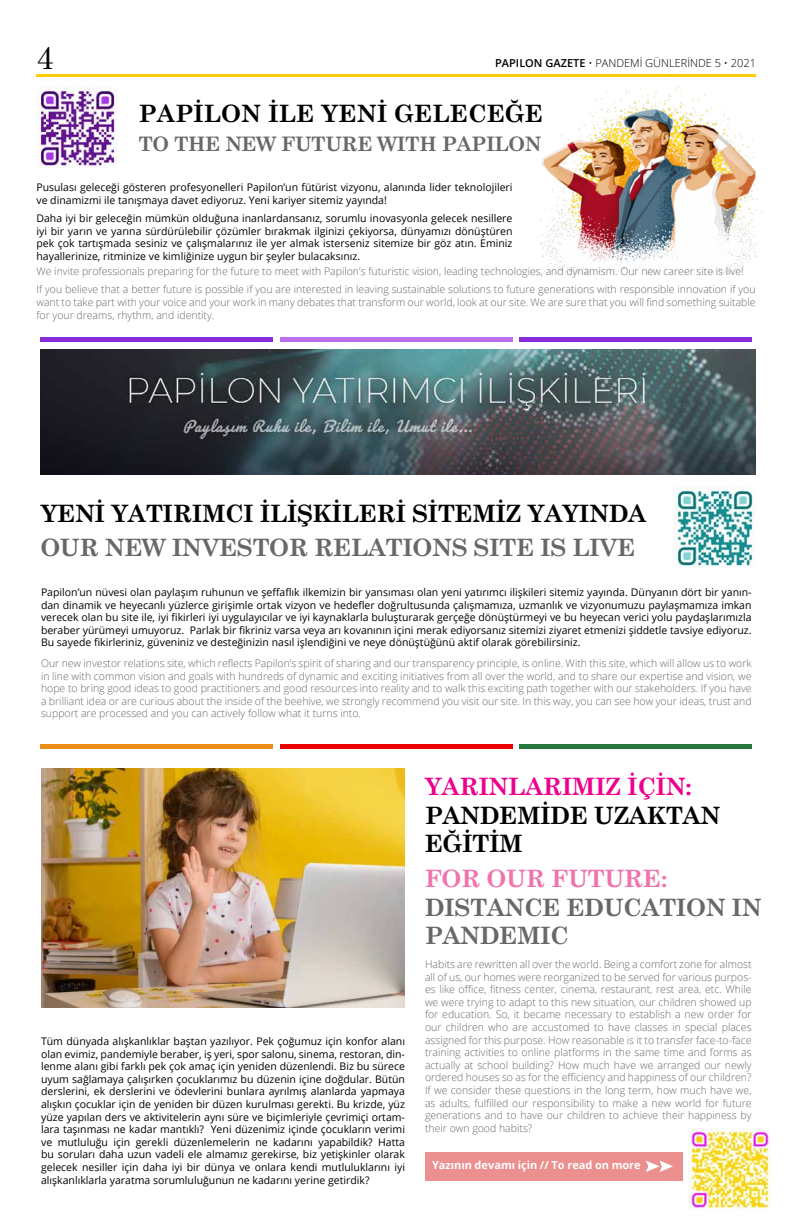
<style>
.page{position:relative;width:792px;height:1224px;background:#fff}
.page>*{position:absolute;margin:0;border:0;box-sizing:border-box;transform-origin:0 0}
.t1{font:32px "Century Schoolbook";color:#000}
.t2{font:700 24px/28.8px "Century Schoolbook";letter-spacing:-.02em;color:#67686b}
.t3{font:700 24px/28.8px "Century Schoolbook";letter-spacing:-.02em;color:#000}
.t4{font:700 24px "Century Schoolbook";color:#000}
.t5{font:700 24px "Century Schoolbook";letter-spacing:-.02em;color:#ec008c}
.t6{font:700 24px "Century Schoolbook";letter-spacing:-.02em;color:#f173ac}
.t7{font:700 20px "Century Schoolbook";letter-spacing:-.02em;color:#67686b}
.t8{font:300 11px "Open Sans";color:#000}
.t9{font:700 11px "Open Sans";color:#fff}
.t10{font:10.5px/12.6px "Open Sans";color:#000;text-align:justify}
.t11{font:300 10.5px/12.6px "Open Sans";color:#67686b}
.s1{font-weight:600}
</style>
<div class="page">
<hr style="left:36px;top:74px;width:720px;height:3px;background:#ffcb05">
<img style="left:536px;top:79px;width:227px;height:196px">
<hr style="left:40px;top:337px;width:233px;height:4px;background:#892cdc">
<hr style="left:40px;top:744px;width:233px;height:4px;background:#eb8f18">
<hr style="left:280px;top:337px;width:232px;height:4px;background:#bc6ff1">
<hr style="left:280px;top:744px;width:232px;height:4px;background:#ec0101">
<hr style="left:519px;top:337px;width:233px;height:4px;background:#892cdc">
<hr style="left:519px;top:744px;width:233px;height:4px;background:#27783e">
<img style="left:40px;top:349px;width:716px;height:126px">
<img style="left:41px;top:768px;width:364px;height:240px">
<img style="left:673px;top:486px;width:82px;height:81px">
<img style="left:36px;top:87px;width:81px;height:81px">
<img style="left:688px;top:1128px;width:82px;height:81px">
<div style="left:425px;top:1152px;width:258px;height:29px;background:#eb8f8f"></div>
<svg style="left:646px;top:1161px;width:27px;height:11px"></svg>
<h1 class="t1" style="left:36px;top:31px;width:19px">4</h1>
<p class="t8" style="left:495px;top:56px;width:262px"><span class="s1">PAPILON GAZETE</span> • PANDEMİ GÜNLERİNDE 5 • 2021</p>
<h2 class="t4" style="left:139px;top:94px;width:406px">PAPİLON İLE YENİ GELECEĞE</h2>
<h3 class="t7" style="left:139px;top:129px;width:404px">TO THE NEW FUTURE WITH PAPILON</h3>
<p class="t10" style="left:36px;top:181px;width:478px">Pusulası geleceği gösteren profesyonelleri Papilon’un fütürist vizyonu, alanında lider teknolojileri ve dinamizmi ile tanışmaya davet ediyoruz. Yeni kariyer sitemiz yayında!</p>
<p class="t10" style="left:36px;top:212px;width:478px">Daha iyi bir geleceğin mümkün olduğuna inanlardansanız, sorumlu inovasyonla gelecek nesillere iyi bir yarın ve yarına sürdürülebilir çözümler bırakmak ilginizi çekiyorsa, dünyamızı dönüştüren pek çok tartışmada sesiniz ve çalışmalarınız ile yer almak isterseniz sitemize bir göz atın. Eminiz hayallerinize, ritminize ve kimliğinize uygun bir şeyler bulacaksınız.</p>
<p class="t11" style="left:36px;top:262px;width:721px;line-height:18.3px">We invite professionals preparing for the future to meet with Papilon’s futuristic vision, leading technologies, and dynamism. Our new career site is live!<br>If you believe that a better future is possible if you are interested in leaving sustainable solutions to future generations with responsible innovation if you</p>
<p class="t11" style="left:36px;top:296px;width:721px">want to take part with your voice and your work in many debates that transform our world, look at our site. We are sure that you will find something suitable for your dreams, rhythm, and identity.</p>
<h2 class="t3" style="left:40px;top:498px;width:607px">YENİ YATIRIMCI İLİŞKİLERİ SİTEMİZ YAYINDA</h2>
<h2 class="t2" style="left:40px;top:532px;width:596px">OUR NEW INVESTOR RELATIONS SITE IS LIVE</h2>
<p class="t10" style="left:41px;top:586px;width:712px">Papilon’un nüvesi olan paylaşım ruhunun ve şeffaflık ilkemizin bir yansıması olan yeni yatırımcı ilişkileri sitemiz yayında. Dünyanın dört bir yanın&shy;dan dinamik ve heyecanlı yüzlerce girişimle ortak vizyon ve hedefler doğrultusunda çalışmamıza, uzmanlık ve vizyonumuzu paylaşmamıza imkan verecek olan bu site ile, iyi fikirleri iyi uygulayıcılar ve iyi kaynaklarla buluşturarak gerçeğe dönüştürmeyi ve bu heyecan verici yolu paydaşlarımızla beraber yürümeyi umuyoruz. Parlak bir fikriniz varsa veya arı kovanının içini merak ediyorsanız sitemizi ziyaret etmenizi şiddetle tavsiye ediyoruz.<br>Bu sayede fikirleriniz, güveniniz ve desteğinizin nasıl işlendiğini ve neye dönüştüğünü aktif olarak görebilirsiniz.</p>
<p class="t11" style="left:41px;top:657px;width:712px;text-align:justify">Our new investor relations site, which reflects Papilon’s spirit of sharing and our transparency principle, is online. With this site, which will allow us to work in line with common vision and goals with hundreds of dynamic and exciting initiatives from all over the world, and to share our expertise and vision, we hope to bring good ideas to good practitioners and good resources into reality and to walk this exciting path together with our stakeholders. If you have a brilliant idea or are curious about the inside of the beehive, we strongly recommend you visit our site. In this way, you can see how your ideas, trust and support are processed and you can actively follow what it turns into.</p>
<p class="t10" style="left:41px;top:1035px;width:365px">Tüm dünyada alışkanlıklar baştan yazılıyor. Pek çoğumuz için konfor alanı olan evimiz, pandemiyle beraber, iş yeri, spor salonu, sinema, restoran, din&shy;lenme alanı gibi farklı pek çok amaç için yeniden düzenlendi. Biz bu sürece uyum sağlamaya çalışırken çocuklarımız bu düzenin içine doğdular. Bütün derslerini, ek derslerini ve ödevlerini bunlara ayrılmış alanlarda yapmaya alışkın çocuklar için de yeniden bir düzen kurulması gerekti. Bu krizde, yüz yüze yapılan ders ve aktivitelerin aynı süre ve biçimleriyle çevrimiçi ortam&shy;lara taşınması ne kadar mantıklı? Yeni düzenimiz içinde çocukların verimi ve mutluluğu için gerekli düzenlemelerin ne kadarını yapabildik? Hatta bu soruları daha uzun vadeli ele almamız gerekirse, biz yetişkinler olarak gelecek nesiller için daha iyi bir dünya ve onlara kendi mutluluklarını iyi alışkanlıklarla yaratma sorumluluğunun ne kadarını yerine getirdik?</p>
<h2 class="t5" style="left:425px;top:767px;width:269px">YARINLARIMIZ İÇİN:</h2>
<h2 class="t3" style="left:425px;top:799px;width:297px">PANDEMİDE UZAKTAN<br>EĞİTİM</h2>
<h2 class="t6" style="left:425px;top:860px;width:244px">FOR OUR FUTURE:</h2>
<h2 class="t2" style="left:425px;top:891px;width:338px">DISTANCE EDUCATION IN<br>PANDEMIC</h2>
<p class="t11" style="left:425px;top:958px;width:328px;text-align:justify">Habits are rewritten all over the world. Being a comfort zone for almost all of us, our homes were reorganized to be served for various purpos&shy;es like office, fitness center, cinema, restaurant, rest area, etc. While we were trying to adapt to this new situation, our children showed up for education. So, it became necessary to establish a new order for our children who are accustomed to have classes in special places assigned for this purpose. How reasonable is it to transfer face-to-face training activities to online platforms in the same time and forms as actually at school building? How much have we arranged our newly ordered houses so as for the efficiency and happiness of our children?<br>If we consider these questions in the long term, how much have we, as adults, fulfilled our responsibility to make a new world for future generations and to have our children to achieve their happiness by their own good habits?</p>
<p class="t9" style="left:432px;top:1157px;width:210px">Yazının devamı için // To read on more</p>
</div>
